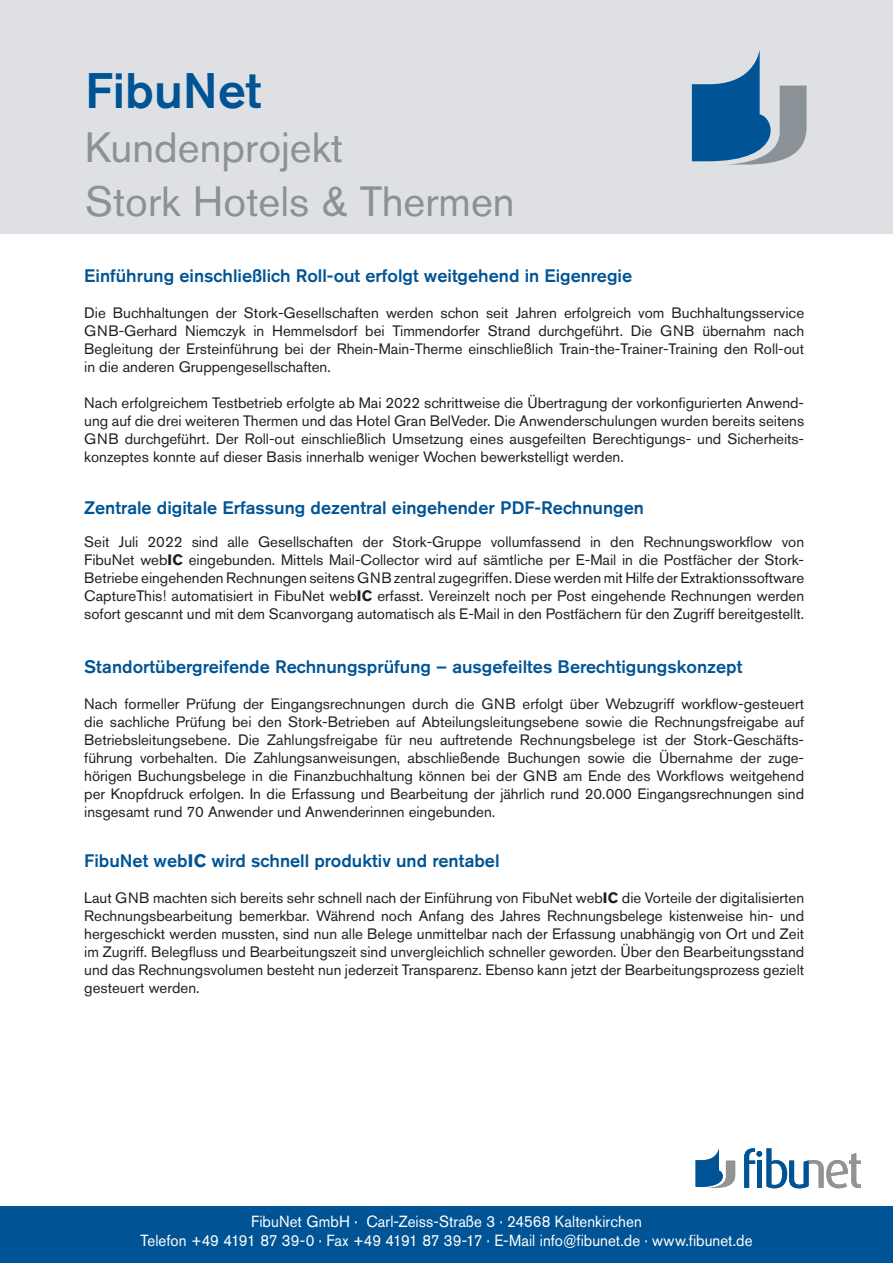
<style>
.page{position:relative;width:893px;height:1263px;background:#fff}
.page>*{position:absolute;margin:0;border:0;box-sizing:border-box;transform-origin:0 0}
.head_light{font:500 49.5px "Akzidenz Grotesk BE";color:#005495}
.head_light-2{font:42px/54px "Akzidenz Grotesk BE";color:#8a9297}
.t1{font:500 18px "Akzidenz Grotesk BE";color:#005495}
.t2{font:16.05px/19.2px "Akzidenz Grotesk BE";letter-spacing:.005em;color:#fff;text-align:center;scale:.94 1}
.t3{font:15px/18px "Akzidenz Grotesk BE";color:#231f20;text-align:justify}
.s1{font-weight:700}
</style>
<div class="page">
<div style="left:0;top:1206px;width:893px;height:57px;background:#005495"></div>
<div style="left:0;top:0;width:893px;height:234px;background:#dee0e3"></div>
<svg style="left:692px;top:50px;width:114px;height:115px"></svg>
<svg style="left:744px;top:1148px;width:117px;height:40px"></svg>
<svg style="left:696px;top:1148px;width:39px;height:40px"></svg>
<p class="head_light" style="left:85px;top:60px;width:178px">FibuNet</p>
<p class="head_light-2" style="left:85px;top:120px;width:431px">Kundenprojekt<br>Stork Hotels &amp; Thermen</p>
<p class="t1" style="left:84px;top:264px;width:549px">Einführung einschließlich Roll-out erfolgt weitgehend in Eigenregie</p>
<p class="t3" style="left:84px;top:303px;width:721px">Die Buchhaltungen der Stork-Gesellschaften werden schon seit Jahren erfolgreich vom Buchhaltungsservice GNB-Gerhard Niemczyk in Hemmelsdorf bei Timmendorfer Strand durchgeführt. Die GNB übernahm nach Begleitung der Ersteinführung bei der Rhein-Main-Therme einschließlich Train-the-Trainer-Training den Roll-out in die anderen Gruppengesellschaften.</p>
<p class="t3" style="left:84px;top:393px;width:721px">Nach erfolgreichem Testbetrieb erfolgte ab Mai 2022 schrittweise die Übertragung der vorkonfigurierten Anwend&shy;ung auf die drei weiteren Thermen und das Hotel Gran BelVeder. Die Anwenderschulungen wurden bereits seitens GNB durchgeführt. Der Roll-out einschließlich Umsetzung eines ausgefeilten Berechtigungs- und Sicherheits&shy;konzeptes konnte auf dieser Basis innerhalb weniger Wochen bewerkstelligt werden.</p>
<p class="t1" style="left:84px;top:496px;width:561px">Zentrale digitale Erfassung dezentral eingehender PDF-Rechnungen</p>
<p class="t3" style="left:84px;top:532px;width:721px">Seit Juli 2022 sind alle Gesellschaften der Stork-Gruppe vollumfassend in den Rechnungsworkflow von FibuNet web<span class="s1">IC</span> eingebunden. Mittels Mail-Collector wird auf sämtliche per E-Mail in die Postfächer der Stork-Betriebe eingehenden Rechnungen seitens GNB zentral zugegriffen. Diese werden mit Hilfe der Extraktionssoftware CaptureThis! automatisiert in FibuNet web<span class="s1">IC</span> erfasst. Vereinzelt noch per Post eingehende Rechnungen werden sofort gescannt und mit dem Scanvorgang automatisch als E-Mail in den Postfächern für den Zugriff bereitgestellt.</p>
<p class="t1" style="left:84px;top:655px;width:660px">Standortübergreifende Rechnungsprüfung – ausgefeiltes Berechtigungskonzept</p>
<p class="t3" style="left:84px;top:694px;width:721px">Nach formeller Prüfung der Eingangsrechnungen durch die GNB erfolgt über Webzugriff workflow-gesteuert die sachliche Prüfung bei den Stork-Betrieben auf Abteilungsleitungsebene sowie die Rechnungsfreigabe auf Betriebsleitungsebene. Die Zahlungsfreigabe für neu auftretende Rechnungsbelege ist der Stork-Geschäfts&shy;führung vorbehalten. Die Zahlungsanweisungen, abschließende Buchungen sowie die Übernahme der zuge&shy;hörigen Buchungsbelege in die Finanzbuchhaltung können bei der GNB am Ende des Workflows weitgehend per Knopfdruck erfolgen. In die Erfassung und Bearbeitung der jährlich rund 20.000 Eingangsrechnungen sind insgesamt rund 70 Anwender und Anwenderinnen eingebunden.</p>
<p class="t1" style="left:84px;top:850px;width:417px">FibuNet web<span class="s1">IC</span> wird schnell produktiv und rentabel</p>
<p class="t3" style="left:84px;top:889px;width:721px">Laut GNB machten sich bereits sehr schnell nach der Einführung von FibuNet web<span class="s1">IC</span> die Vorteile der digitalisierten Rechnungsbearbeitung bemerkbar. Während noch Anfang des Jahres Rechnungsbelege kistenweise hin- und hergeschickt werden mussten, sind nun alle Belege unmittelbar nach der Erfassung unabhängig von Ort und Zeit im Zugriff. Belegfluss und Bearbeitungszeit sind unvergleichlich schneller geworden. Über den Bearbeitungsstand und das Rechnungsvolumen besteht nun jederzeit Transparenz. Ebenso kann jetzt der Bearbeitungsprozess gezielt gesteuert werden.</p>
<p class="t2" style="left:140px;top:1212px;width:653px">FibuNet GmbH · Carl-Zeiss-Straße 3 · 24568 Kaltenkirchen<br>Telefon +49 4191 87 39-0 · Fax +49 4191 87 39-17 · E-Mail info@fibunet.de · www.fibunet.de</p>
</div>
